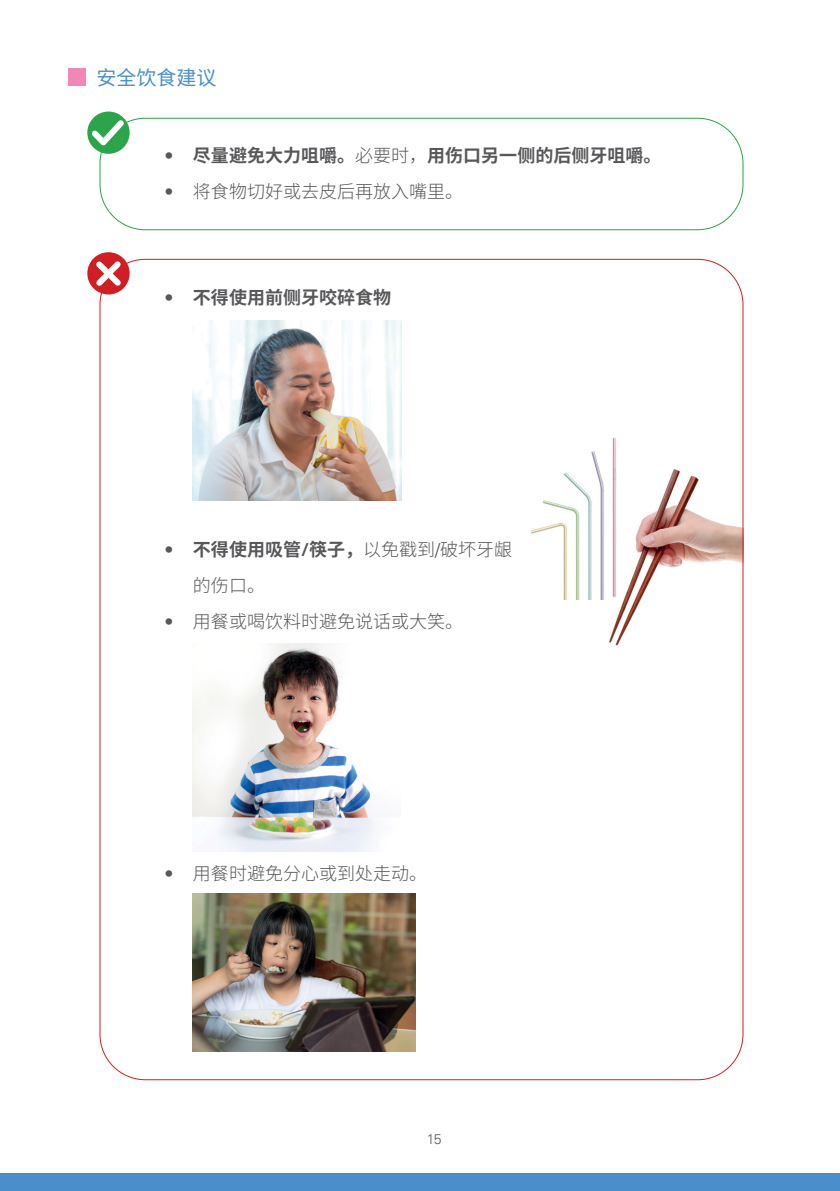
<style>
.page{position:relative;width:840px;height:1191px;background:#fff}
.page>*{position:absolute;margin:0;border:0;box-sizing:border-box;transform-origin:0 0}
.t1{font:20px "Source Han Sans SC";color:#4a8ecc}
.Indent_Body_Text{font:300 18px/36px "Source Han Sans SC";color:#58585b}
.Indent_Body_Text-2{font:700 18px "Source Han Sans SC";color:#58585b}
.t2{font:300 14px "Univers LT Std";color:#58585b}
.s1{font-family:"Univers LT Std";font-weight:300}
.s2{font-weight:300}
.s3{font-family:"Univers LT Std"}
.s4{font-weight:700}
.s5{font-family:"Univers LT Std";font-weight:700}
</style>
<div class="page">
<div style="left:0;top:1174px;width:839px;height:17px;background:#4a8ecc"></div>
<img style="left:600px;top:469px;width:141px;height:177px">
<div style="left:68px;top:68px;width:17px;height:17px;background:#f287b6"></div>
<img style="left:193px;top:320px;width:208px;height:181px">
<img style="left:193px;top:643px;width:182px;height:208px">
<img style="left:193px;top:893px;width:222px;height:159px">
<div style="left:99px;top:118px;width:644px;height:112px;border:1px solid #2ca449;border-radius:45px"></div>
<svg style="left:87px;top:111px;width:43px;height:43px"></svg>
<svg style="left:87px;top:115px;width:42px;height:36px"></svg>
<div style="left:87px;top:252px;width:43px;height:42px;background:#cf1e24;border-radius:50%"></div>
<svg style="left:91px;top:256px;width:35px;height:35px"></svg>
<img style="left:530px;top:437px;width:89px;height:162px">
<p class="t1" style="left:96px;top:66px;width:121px">安全饮食建议</p>
<p class="Indent_Body_Text-2" style="left:164px;top:145px;width:498px"><span class="s1">•</span> 尽量避免大力咀嚼。<span class="s2">必要时，</span>用伤口另一侧的后侧牙咀嚼。</p>
<p class="Indent_Body_Text" style="left:164px;top:174px;width:300px"><span class="s3">•</span> 将食物切好或去皮后再放入嘴里。</p>
<p class="Indent_Body_Text-2" style="left:164px;top:287px;width:228px"><span class="s1">•</span> 不得使用前侧牙咬碎食物</p>
<p class="Indent_Body_Text" style="left:193px;top:532px;width:320px;text-indent:-28px"><span class="s3">•</span> <span class="s4">不得使用吸管</span><span class="s5">/</span><span class="s4">筷子，</span>以免戳到<span class="s3">/</span>破坏牙龈的伤口。</p>
<p class="Indent_Body_Text" style="left:164px;top:604px;width:300px"><span class="s3">•</span> 用餐或喝饮料时避免说话或大笑。</p>
<p class="Indent_Body_Text" style="left:164px;top:856px;width:264px"><span class="s3">•</span> 用餐时避免分心或到处走动。</p>
<p class="t2" style="left:426px;top:1131px;width:16px">15</p>
</div>
